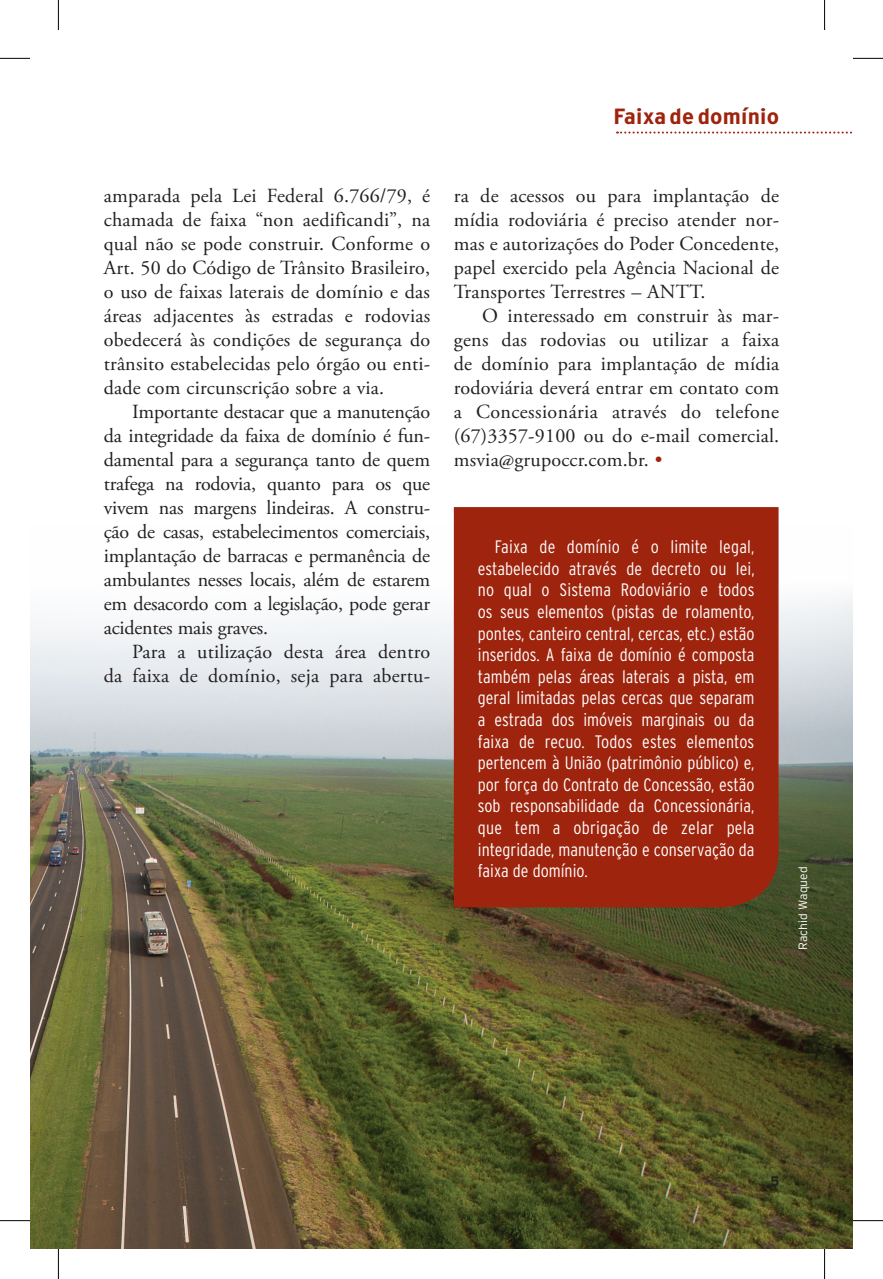
<style>
.page{position:relative;width:883px;height:1279px;background:#fff}
.page>*{position:absolute;margin:0;border:0;box-sizing:border-box;transform-origin:0 0}
.t1{font:700 condensed 22px "Interstate";letter-spacing:.01em;color:#9e240d;scale:1.2 1}
.t2{font:20px/24px "Adobe Garamond Pro";letter-spacing:.01em;color:#231f20;text-align:justify}
.t3{font:300 condensed 18px/21.6px "Interstate";color:#fff;text-align:justify}
.t4{font:700 13.8px "Interstate";color:#231f20}
.t5{font:300 12px "Interstate";color:#fff}
.s1{color:#9e240d}
</style>
<div class="page">
<img style="left:30px;top:524px;width:822px;height:725px">
<div style="left:453px;top:507px;width:325px;height:400px;background:#9e240d"></div>
<svg style="left:616px;top:132px;width:236px;height:2px"></svg>
<hr style="left:0;top:58px;width:30px;height:1px;background:#000">
<hr style="left:852px;top:58px;width:30px;height:1px;background:#000">
<hr style="left:0;top:1220px;width:30px;height:1px;background:#000">
<hr style="left:852px;top:1220px;width:30px;height:1px;background:#000">
<hr style="left:58px;top:0;width:1px;height:30px;background:#000">
<hr style="left:58px;top:1249px;width:1px;height:30px;background:#000">
<hr style="left:823px;top:0;width:1px;height:30px;background:#000">
<hr style="left:823px;top:1249px;width:1px;height:30px;background:#000">
<p class="t1" style="left:613px;top:104px;width:139px">Faixa de domínio</p>
<p class="t2" style="left:104px;top:185px;width:328px">amparada pela Lei Federal 6.766/79, é chamada de faixa “non aedificandi”, na qual não se pode construir. Conforme o Art. 50 do Código de Trânsito Brasileiro, o uso de faixas laterais de domínio e das áreas adjacentes às estradas e rodovias obedecerá às condições de segurança do trânsito estabelecidas pelo órgão ou enti&shy;dade com circunscrição sobre a via.</p>
<p class="t2" style="left:104px;top:401px;width:328px;text-indent:28px">Importante destacar que a manutenção da integridade da faixa de domínio é fun&shy;damental para a segurança tanto de quem trafega na rodovia, quanto para os que vivem nas margens lindeiras. A constru&shy;ção de casas, estabelecimentos comerciais, implantação de barracas e permanência de ambulantes nesses locais, além de estarem em desacordo com a legislação, pode gerar acidentes mais graves.</p>
<p class="t2" style="left:104px;top:641px;width:327px;text-align:right">Para a utilização desta área dentro<br>da faixa de domínio, seja para abertu-</p>
<p class="t2" style="left:453px;top:185px;width:327px">ra de acessos ou para implantação de mídia rodoviária é preciso atender nor&shy;mas e autorizações do Poder Concedente, papel exercido pela Agência Nacional de Transportes Terrestres – ANTT.</p>
<p class="t2" style="left:453px;top:305px;width:327px;text-indent:28px">O interessado em construir às mar&shy;gens das rodovias ou utilizar a faixa de domínio para implantação de mídia rodoviária deverá entrar em contato com a Concessionária através do telefone (67)3357-9100 ou do e-mail comercial. msvia@grupoccr.com.br. <span class="s1">•</span></p>
<p class="t3" style="left:477px;top:536px;width:278px;text-indent:17px">Faixa de domínio é o limite legal, estabelecido através de decreto ou lei, no qual o Sistema Rodoviário e todos os seus elementos (pistas de rolamento, pontes, canteiro central, cercas, etc.) estão inseridos. A faixa de domínio é composta também pelas áreas laterais a pista, em geral limitadas pelas cercas que separam a estrada dos imóveis marginais ou da faixa de recuo. Todos estes elementos pertencem à União (patrimônio público) e, por força do Contrato de Concessão, estão sob responsabilidade da Concessionária, que tem a obrigação de zelar pela integridade, manutenção e conservação da faixa de domínio.</p>
<p class="t5" style="left:795px;top:949px;width:84px;rotate:-90deg">Rachid Waqued</p>
<p class="t4" style="left:769px;top:1174px;width:11px">5</p>
</div>
